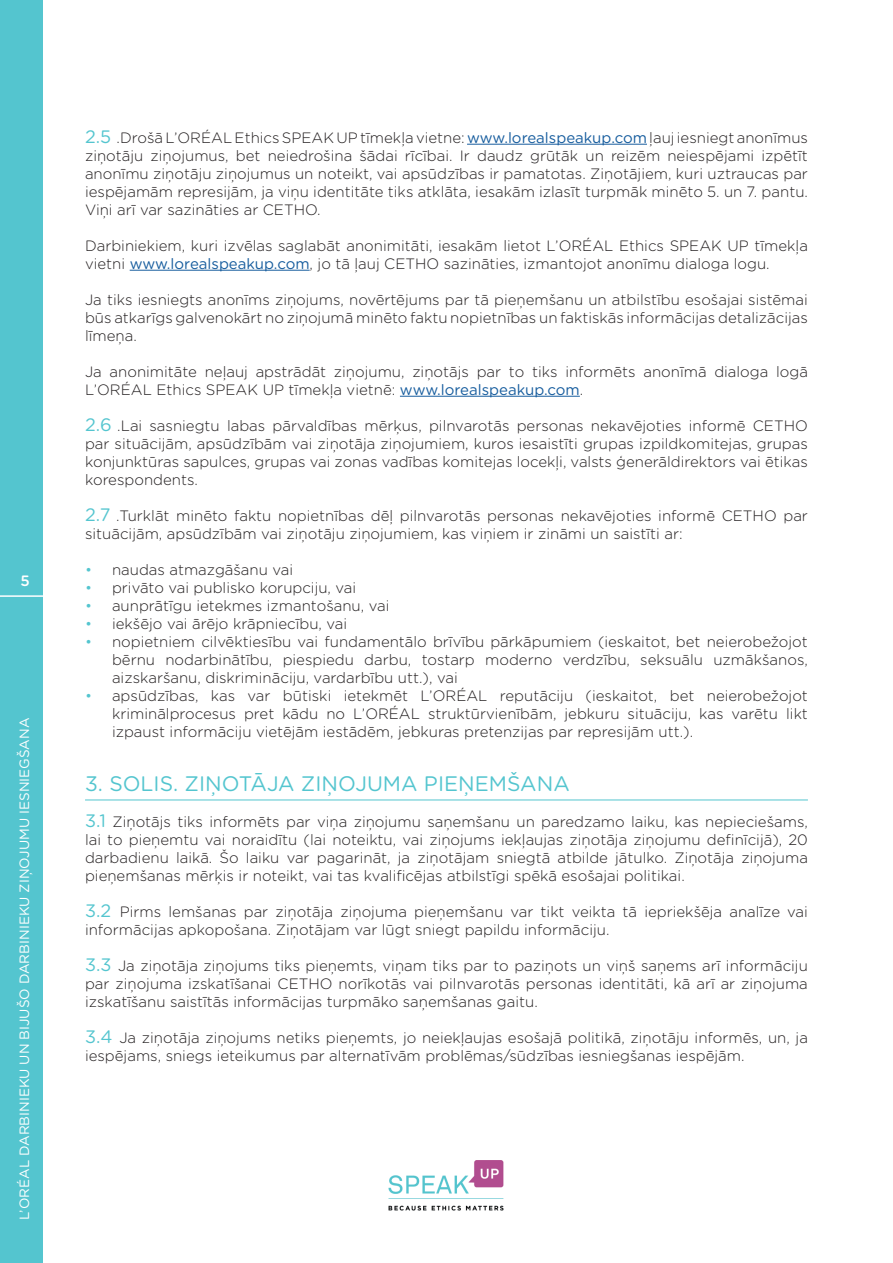
<style>
.page{position:relative;width:893px;height:1263px;background:#fff}
.page>*{position:absolute;margin:0;border:0;box-sizing:border-box;transform-origin:0 0}
.t1{font:21px "Gotham Rounded";color:#54c5cf}
.t2{font:300 15px/18px "Gotham Rounded";color:#231f20;text-align:justify}
.t3{font:500 15px "Gotham Rounded";color:#fff}
.t4{font:13.5px "Gotham Rounded";color:#fff}
.s1{font-weight:400;font-size:18px;color:#54c5cf}
.s2{font-weight:400;color:#175d9e}
.s3{color:#54c5cf}
</style>
<div class="page">
<div style="left:0;top:0;width:43px;height:1263px;background:#54c5cf"></div>
<hr style="left:0;top:595px;width:47px;height:2px;background:#fff">
<hr style="left:467px;top:144px;width:180px;height:1px;background:#175d9e">
<hr style="left:130px;top:270px;width:180px;height:1px;background:#175d9e">
<hr style="left:400px;top:396px;width:180px;height:1px;background:#175d9e">
<hr style="left:85px;top:800px;width:723px;height:1px;background:#54c5cf">
<img style="left:388px;top:1161px;width:116px;height:50px">
<p class="t3" style="left:20px;top:570px;width:11px">5</p>
<p class="t4" style="left:15px;top:1220px;width:504px;rotate:-90deg">L’ORÉAL DARBINIEKU UN BIJUŠO DARBINIEKU ZIŅOJUMU IESNIEGŠANA</p>
<p class="t2" style="left:85px;top:128px;width:724px"><span class="s1">2.5</span> .Drošā L’ORÉAL Ethics SPEAK UP tīmekļa vietne: <span class="s2">www.lorealspeakup.com</span> ļauj iesniegt anonīmus ziņotāju ziņojumus, bet neiedrošina šādai rīcībai. Ir daudz grūtāk un reizēm neiespējami izpētīt anonīmu ziņotāju ziņojumus un noteikt, vai apsūdzības ir pamatotas. Ziņotājiem, kuri uztraucas par iespējamām represijām, ja viņu identitāte tiks atklāta, iesakām izlasīt turpmāk minēto 5. un 7. pantu.<br>Viņi arī var sazināties ar CETHO.</p>
<p class="t2" style="left:85px;top:236px;width:724px">Darbiniekiem, kuri izvēlas saglabāt anonimitāti, iesakām lietot L’ORÉAL Ethics SPEAK UP tīmekļa vietni <span class="s2">www.lorealspeakup.com</span>, jo tā ļauj CETHO sazināties, izmantojot anonīmu dialoga logu.</p>
<p class="t2" style="left:85px;top:290px;width:724px">Ja tiks iesniegts anonīms ziņojums, novērtējums par tā pieņemšanu un atbilstību esošajai sistēmai būs atkarīgs galvenokārt no ziņojumā minēto faktu nopietnības un faktiskās informācijas detalizācijas līmeņa.</p>
<p class="t2" style="left:85px;top:362px;width:724px">Ja anonimitāte neļauj apstrādāt ziņojumu, ziņotājs par to tiks informēts anonīmā dialoga logā<br>L’ORÉAL Ethics SPEAK UP tīmekļa vietnē: <span class="s2">www.lorealspeakup.com</span>.</p>
<p class="t2" style="left:85px;top:416px;width:724px"><span class="s1">2.6</span> .Lai sasniegtu labas pārvaldības mērķus, pilnvarotās personas nekavējoties informē CETHO par situācijām, apsūdzībām vai ziņotāja ziņojumiem, kuros iesaistīti grupas izpildkomitejas, grupas konjunktūras sapulces, grupas vai zonas vadības komitejas locekļi, valsts ģenerāldirektors vai ētikas korespondents.</p>
<p class="t2" style="left:85px;top:506px;width:724px"><span class="s1">2.7</span> .Turklāt minēto faktu nopietnības dēļ pilnvarotās personas nekavējoties informē CETHO par situācijām, apsūdzībām vai ziņotāju ziņojumiem, kas viņiem ir zināmi un saistīti ar:</p>
<p class="t2" style="left:85px;top:560px;width:210px"><span class="s3">•</span> naudas atmazgāšanu vai</p>
<p class="t2" style="left:85px;top:578px;width:273px"><span class="s3">•</span> privāto vai publisko korupciju, vai</p>
<p class="t2" style="left:85px;top:596px;width:306px"><span class="s3">•</span> aunprātīgu ietekmes izmantošanu, vai</p>
<p class="t2" style="left:85px;top:614px;width:264px"><span class="s3">•</span> iekšējo vai ārējo krāpniecību, vai</p>
<p class="t2" style="left:112px;top:632px;width:697px;text-indent:-27px"><span class="s3">•</span> nopietniem cilvēktiesību vai fundamentālo brīvību pārkāpumiem (ieskaitot, bet neierobežojot bērnu nodarbinātību, piespiedu darbu, tostarp moderno verdzību, seksuālu uzmākšanos, aizskaršanu, diskrimināciju, vardarbību utt.), vai</p>
<p class="t2" style="left:112px;top:686px;width:697px;text-indent:-27px"><span class="s3">•</span> apsūdzības, kas var būtiski ietekmēt L’ORÉAL reputāciju (ieskaitot, bet neierobežojot kriminālprocesus pret kādu no L’ORÉAL struktūrvienībām, jebkuru situāciju, kas varētu likt izpaust informāciju vietējām iestādēm, jebkuras pretenzijas par represijām utt.).</p>
<h1 class="t1" style="left:85px;top:769px;width:486px">3. SOLIS. ZIŅOTĀJA ZIŅOJUMA PIEŅEMŠANA</h1>
<p class="t2" style="left:85px;top:812px;width:724px"><span class="s1">3.1</span> Ziņotājs tiks informēts par viņa ziņojumu saņemšanu un paredzamo laiku, kas nepieciešams, lai to pieņemtu vai noraidītu (lai noteiktu, vai ziņojums iekļaujas ziņotāja ziņojumu definīcijā), 20 darbadienu laikā. Šo laiku var pagarināt, ja ziņotājam sniegtā atbilde jātulko. Ziņotāja ziņojuma pieņemšanas mērķis ir noteikt, vai tas kvalificējas atbilstīgi spēkā esošajai politikai.</p>
<p class="t2" style="left:85px;top:902px;width:724px"><span class="s1">3.2</span> Pirms lemšanas par ziņotāja ziņojuma pieņemšanu var tikt veikta tā iepriekšēja analīze vai informācijas apkopošana. Ziņotājam var lūgt sniegt papildu informāciju.</p>
<p class="t2" style="left:85px;top:956px;width:724px"><span class="s1">3.3</span> Ja ziņotāja ziņojums tiks pieņemts, viņam tiks par to paziņots un viņš saņems arī informāciju par ziņojuma izskatīšanai CETHO norīkotās vai pilnvarotās personas identitāti, kā arī ar ziņojuma izskatīšanu saistītās informācijas turpmāko saņemšanas gaitu.</p>
<p class="t2" style="left:85px;top:1028px;width:724px"><span class="s1">3.4</span> Ja ziņotāja ziņojums netiks pieņemts, jo neiekļaujas esošajā politikā, ziņotāju informēs, un, ja iespējams, sniegs ieteikumus par alternatīvām problēmas/sūdzības iesniegšanas iespējām.</p>
</div>
